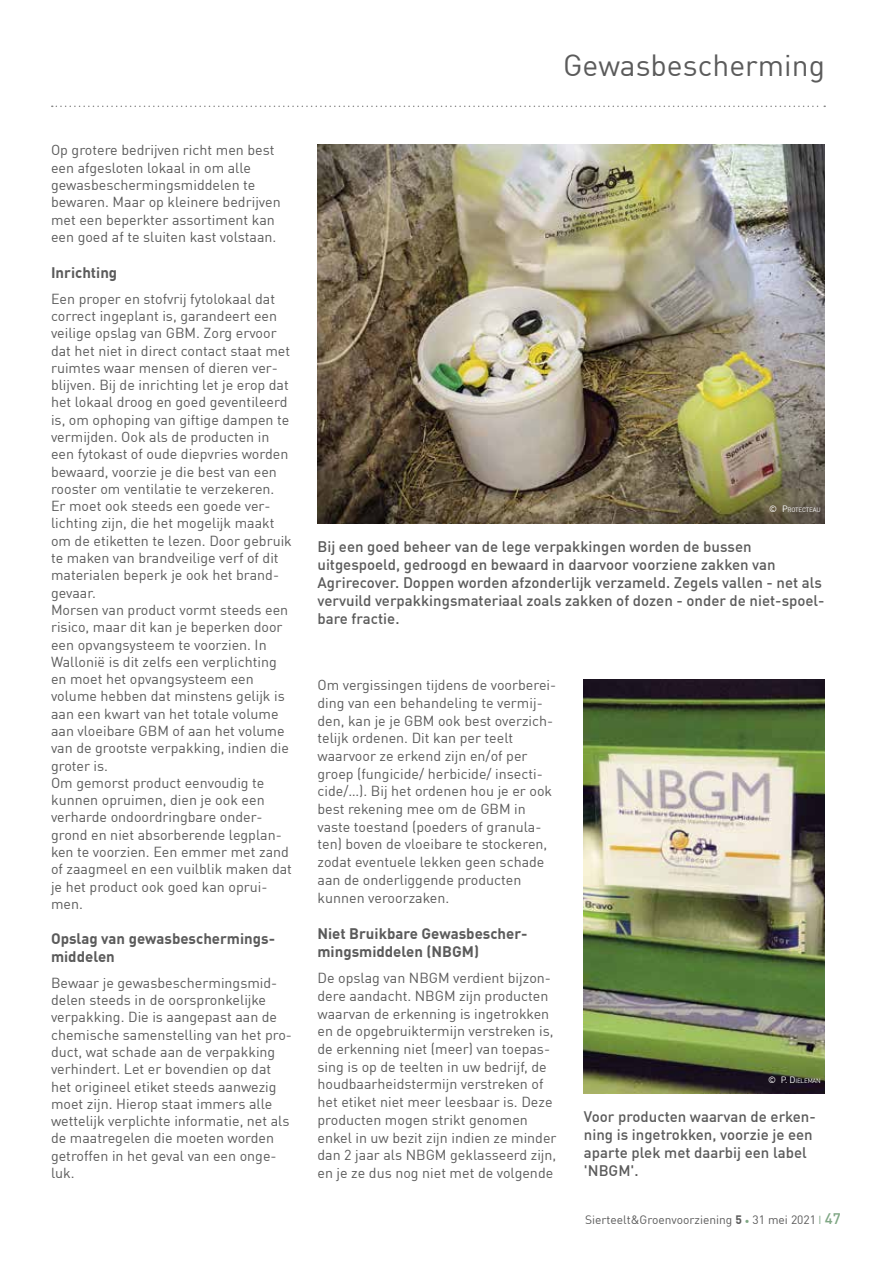
<style>
.page{position:relative;width:893px;height:1263px;background:#fff}
.page>*{position:absolute;margin:0;border:0;box-sizing:border-box;transform-origin:0 0}
.t1{font:30px "DIN Offc Pro";color:#5b5b5b}
.t2{font:500 15px/18px "DIN Offc Pro";color:#5b5b5b}
.t3{font:700 15px/18px "DIN Offc Pro";color:#5b5b5b}
.t4{font:14.25px/17.2px "DIN Offc Pro";color:#5b5b5b}
.t5{font:12px "DIN Offc Pro";color:#5b5b5b}
.t6{font:6.3px "DIN Offc Pro";letter-spacing:-.03em;color:#fff}
.s1{font-size:9px}
.s2{font-weight:700}
.s3{font-family:"Minion Pro";color:#80a785}
.s4{font-weight:500;font-size:15px;color:#80a785}
</style>
<div class="page">
<svg style="left:52px;top:106px;width:773px;height:1px"></svg>
<img style="left:317px;top:145px;width:508px;height:378px">
<img style="left:584px;top:679px;width:241px;height:414px">
<p class="t4" style="left:51px;top:140px;width:231px">Op grotere bedrijven richt men best een afgesloten lokaal in om alle gewasbeschermingsmiddelen te bewaren. Maar op kleinere bedrijven met een beperkter assortiment kan een goed af te sluiten kast volstaan.</p>
<p class="t3" style="left:51px;top:262px;width:68px">Inrichting</p>
<p class="t4" style="left:51px;top:289px;width:242px">Een proper en stofvrij fytolokaal dat correct ingeplant is, garandeert een veilige opslag van GBM. Zorg ervoor dat het niet in direct contact staat met ruimtes waar mensen of dieren ver&shy;blijven. Bij de inrichting let je erop dat het lokaal droog en goed geventileerd is, om ophoping van giftige dampen te vermijden. Ook als de producten in een fytokast of oude diepvries worden bewaard, voorzie je die best van een rooster om ventilatie te verzekeren.<br>Er moet ook steeds een goede ver&shy;lichting zijn, die het mogelijk maakt om de etiketten te lezen. Door gebruik te maken van brandveilige verf of dit materialen beperk je ook het brand&shy;gevaar.<br>Morsen van product vormt steeds een risico, maar dit kan je beperken door een opvangsysteem te voorzien. In Wallonië is dit zelfs een verplichting en moet het opvangsysteem een volume hebben dat minstens gelijk is aan een kwart van het totale volume aan vloeibare GBM of aan het volume van de grootste verpakking, indien die groter is.<br>Om gemorst product eenvoudig te kunnen opruimen, dien je ook een verharde ondoordringbare onder&shy;grond en niet absorberende legplan&shy;ken te voorzien. Een emmer met zand of zaagmeel en een vuilblik maken dat je het product ook goed kan oprui&shy;men.</p>
<p class="t3" style="left:51px;top:927px;width:226px">Opslag van gewasbeschermings&shy;middelen</p>
<p class="t4" style="left:51px;top:973px;width:242px">Bewaar je gewasbeschermingsmid&shy;delen steeds in de oorspronkelijke verpakking. Die is aangepast aan de chemische samenstelling van het pro&shy;duct, wat schade aan de verpakking verhindert. Let er bovendien op dat het origineel etiket steeds aanwezig moet zijn. Hierop staat immers alle wettelijk verplichte informatie, net als de maatregelen die moeten worden getroffen in het geval van een onge&shy;luk.</p>
<h1 class="t1" style="left:563px;top:42px;width:263px">Gewasbescherming</h1>
<p class="t6" style="left:769px;top:505px;width:53px"><span class="s1">© P</span>ROTECTEAU</p>
<p class="t2" style="left:317px;top:536px;width:509px">Bij een goed beheer van de lege verpakkingen worden de bussen uitgespoeld, gedroogd en bewaard in daarvoor voorziene zakken van Agrirecover. Doppen worden afzonderlijk verzameld. Zegels vallen - net als vervuild verpakkingsmateriaal zoals zakken of dozen - onder de niet-spoel&shy;bare fractie.</p>
<p class="t4" style="left:317px;top:675px;width:240px;line-height:17.7px">Om vergissingen tijdens de voorberei&shy;ding van een behandeling te vermij&shy;den, kan je je GBM ook best overzich&shy;telijk ordenen. Dit kan per teelt waarvoor ze erkend zijn en/of per groep (fungicide/ herbicide/ insecti&shy;cide/…). Bij het ordenen hou je er ook best rekening mee om de GBM in vaste toestand (poeders of granula&shy;ten) boven de vloeibare te stockeren, zodat eventuele lekken geen schade aan de onderliggende producten kunnen veroorzaken.</p>
<p class="t3" style="left:317px;top:922px;width:211px;line-height:18.5px">Niet Bruikbare Gewasbescher&shy;mingsmiddelen (NBGM)</p>
<p class="t4" style="left:317px;top:968px;width:241px;line-height:17.7px">De opslag van NBGM verdient bijzon&shy;dere aandacht. NBGM zijn producten waarvan de erkenning is ingetrokken en de opgebruiktermijn verstreken is, de erkenning niet (meer) van toepas&shy;sing is op de teelten in uw bedrijf, de houdbaarheidstermijn verstreken of het etiket niet meer leesbaar is. Deze producten mogen strikt genomen enkel in uw bezit zijn indien ze minder dan 2 jaar als NBGM geklasseerd zijn, en je ze dus nog niet met de volgende</p>
<p class="t6" style="left:768px;top:1076px;width:54px"><span class="s1">© P. D</span>IELEMAN</p>
<p class="t2" style="left:584px;top:1106px;width:233px">Voor producten waarvan de erken&shy;ning is ingetrokken, voorzie je een aparte plek met daarbij een label 'NBGM'.</p>
<p class="t5" style="left:585px;top:1210px;width:257px">Sierteelt&amp;Groenvoorziening <span class="s2">5</span> <span class="s3">•</span> 31 mei 2021 <span class="s4">47</span></p>
</div>
